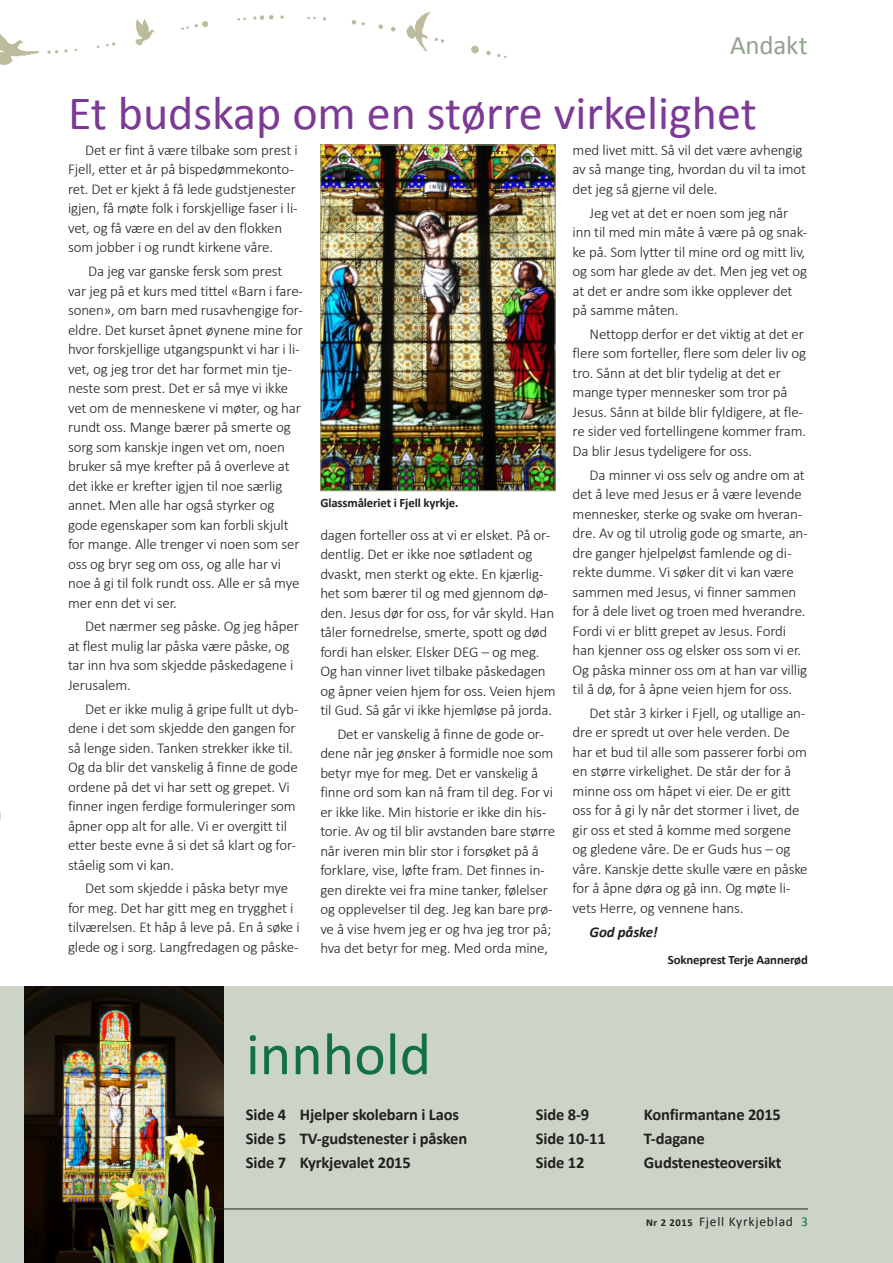
<style>
.page{position:relative;width:893px;height:1263px;background:#fff}
.page>*{position:absolute;margin:0;border:0;box-sizing:border-box;transform-origin:0 0}
.t1{font:60px "Calibri";color:#137044}
.Tittel{font:48px "Calibri";color:#7c3996}
.t2{font:27px "Calibri";letter-spacing:-.005em;color:#8fa58b}
.Ingress{font:700 16.5px "Calibri";letter-spacing:-.01em;color:#231f20}
.Brødtekst{font:300 15px/19.5px "Calibri";letter-spacing:-.01em;color:#231f20}
.Brødtekst-2{font:italic 700 15px "Calibri";letter-spacing:-.01em;color:#231f20}
.t3{font:13.5px "Calibri";letter-spacing:.055em;color:#231f20}
.Livets_gang-datoer{font:700 12.75px "Calibri";letter-spacing:-.01em;color:#231f20}
.t4{font:11.25px "Helvetica Neue LT Std";letter-spacing:.025em;color:#231f20}
.s1{font-weight:700;font-size:10.5px}
.s2{color:#137044}
</style>
<div class="page">
<div style="left:0;top:987px;width:893px;height:276px;background:#ccd4c8"></div>
<svg style="left:64px;top:49px;width:4px;height:4px"></svg>
<svg style="left:195px;top:21px;width:13px;height:6px"></svg>
<svg style="left:253px;top:15px;width:21px;height:5px"></svg>
<svg style="left:280px;top:15px;width:4px;height:4px"></svg>
<svg style="left:0;top:34px;width:58px;height:31px"></svg>
<svg style="left:237px;top:18px;width:9px;height:3px"></svg>
<svg style="left:378px;top:24px;width:5px;height:5px"></svg>
<svg style="left:352px;top:20px;width:4px;height:4px"></svg>
<svg style="left:391px;top:27px;width:4px;height:4px"></svg>
<svg style="left:307px;top:17px;width:9px;height:2px"></svg>
<svg style="left:106px;top:42px;width:9px;height:4px"></svg>
<svg style="left:181px;top:26px;width:8px;height:4px"></svg>
<svg style="left:406px;top:11px;width:38px;height:41px"></svg>
<div style="left:471px;top:46px;width:8px;height:7px;background:#bcbb9c;border-radius:50%"></div>
<svg style="left:486px;top:51px;width:5px;height:4px"></svg>
<svg style="left:497px;top:54px;width:9px;height:4px"></svg>
<svg style="left:135px;top:19px;width:20px;height:26px"></svg>
<img style="left:24px;top:986px;width:199px;height:277px">
<hr style="left:68px;top:1208px;width:740px;height:1px;background:#231f20">
<img style="left:322px;top:147px;width:232px;height:342px">
<div style="left:320px;top:145px;width:236px;height:346px;border:1px solid #a9a481"></div>
<img style="left:78px;top:1112px;width:164px;height:151px">
<p class="t2" style="left:730px;top:28px;width:79px">Andakt</p>
<p class="Tittel" style="left:68px;top:82px;width:690px">Et budskap om en større virkelighet</p>
<p class="Brødtekst" style="left:68px;top:139px;width:231px;text-indent:17px">Det er fint å være tilbake som prest i Fjell, etter et år på bispedømmekonto&shy;ret. Det er kjekt å få lede gudstjenester igjen, få møte folk i forskjellige faser i li&shy;vet, og få være en del av den flokken som jobber i og rundt kirkene våre.</p>
<p class="Brødtekst" style="left:68px;top:261px;width:237px;text-indent:20px">Da jeg var ganske fersk som prest var jeg på et kurs med tittel «Barn i fare&shy;sonen», om barn med rusavhengige for&shy;eldre. Det kurset åpnet øynene mine for hvor forskjellige utgangspunkt vi har i li&shy;vet, og jeg tror det har formet min tje&shy;neste som prest. Det er så mye vi ikke vet om de menneskene vi møter, og har rundt oss. Mange bærer på smerte og sorg som kanskje ingen vet om, noen bruker så mye krefter på å overleve at det ikke er krefter igjen til noe særlig annet. Men alle har også styrker og gode egenskaper som kan forbli skjult for mange. Alle trenger vi noen som ser oss og bryr seg om oss, og alle har vi noe å gi til folk rundt oss. Alle er så mye mer enn det vi ser.</p>
<p class="Brødtekst" style="left:68px;top:616px;width:232px;text-indent:17px">Det nærmer seg påske. Og jeg håper at flest mulig lar påska være påske, og tar inn hva som skjedde påskedagene i<br>Jerusalem.</p>
<p class="Brødtekst" style="left:68px;top:698px;width:232px;text-indent:17px">Det er ikke mulig å gripe fullt ut dyb&shy;dene i det som skjedde den gangen for så lenge siden. Tanken strekker ikke til.<br>Og da blir det vanskelig å finne de gode ordene på det vi har sett og grepet. Vi finner ingen ferdige formuleringer som åpner opp alt for alle. Vi er overgitt til etter beste evne å si det så klart og for&shy;ståelig som vi kan.</p>
<p class="Brødtekst" style="left:68px;top:878px;width:233px;text-align:center">Det som skjedde i påska betyr mye<br>for meg. Det har gitt meg en trygghet i tilværelsen. Et håp å leve på. En å søke i glede og i sorg. Langfredagen og påske-</p>
<p class="Brødtekst" style="left:573px;top:139px;width:235px">med livet mitt. Så vil det være avhengig av så mange ting, hvordan du vil ta imot det jeg så gjerne vil dele.</p>
<p class="Brødtekst" style="left:573px;top:202px;width:236px;text-indent:17px">Jeg vet at det er noen som jeg når inn til med min måte å være på og snak&shy;ke på. Som lytter til mine ord og mitt liv, og som har glede av det. Men jeg vet og at det er andre som ikke opplever det på samme måten.</p>
<p class="Brødtekst" style="left:573px;top:323px;width:235px;text-indent:17px">Nettopp derfor er det viktig at det er flere som forteller, flere som deler liv og tro. Sånn at det blir tydelig at det er mange typer mennesker som tror på Jesus. Sånn at bilde blir fyldigere, at fle&shy;re sider ved fortellingene kommer fram.<br>Da blir Jesus tydeligere for oss.</p>
<p class="Brødtekst" style="left:573px;top:464px;width:237px;text-indent:17px">Da minner vi oss selv og andre om at det å leve med Jesus er å være levende mennesker, sterke og svake om hveran&shy;dre. Av og til utrolig gode og smarte, an&shy;dre ganger hjelpeløst famlende og di&shy;rekte dumme. Vi søker dit vi kan være sammen med Jesus, vi finner sammen for å dele livet og troen med hverandre.<br>Fordi vi er blitt grepet av Jesus. Fordi han kjenner oss og elsker oss som vi er.<br>Og påska minner oss om at han var villig til å dø, for å åpne veien hjem for oss.</p>
<p class="Brødtekst" style="left:573px;top:702px;width:237px;text-indent:17px">Det står 3 kirker i Fjell, og utallige an&shy;dre er spredt ut over hele verden. De har et bud til alle som passerer forbi om en større virkelighet. De står der for å minne oss om håpet vi eier. De er gitt oss for å gi ly når det stormer i livet, de gir oss et sted å komme med sorgene og gledene våre. De er Guds hus – og våre. Kanskje dette skulle være en påske for å åpne døra og gå inn. Og møte li&shy;vets Herre, og vennene hans.</p>
<p class="Brødtekst-2" style="left:590px;top:922px;width:70px">God påske!</p>
<p class="Livets_gang-datoer" style="left:668px;top:952px;width:142px">Sokneprest Terje Aannerød</p>
<p class="Livets_gang-datoer" style="left:320px;top:495px;width:140px">Glassmåleriet i Fjell kyrkje.</p>
<p class="Brødtekst" style="left:320px;top:524px;width:237px">dagen forteller oss at vi er elsket. På or&shy;dentlig. Det er ikke noe søtladent og dvaskt, men sterkt og ekte. En kjærlig&shy;het som bærer til og med gjennom dø&shy;den. Jesus dør for oss, for vår skyld. Han tåler fornedrelse, smerte, spott og død fordi han elsker. Elsker DEG – og meg.<br>Og han vinner livet tilbake påskedagen og åpner veien hjem for oss. Veien hjem til Gud. Så går vi ikke hjemløse på jorda.</p>
<p class="Brødtekst" style="left:320px;top:723px;width:236px;text-indent:17px">Det er vanskelig å finne de gode or&shy;dene når jeg ønsker å formidle noe som betyr mye for meg. Det er vanskelig å finne ord som kan nå fram til deg. For vi er ikke like. Min historie er ikke din his&shy;torie. Av og til blir avstanden bare større når iveren min blir stor i forsøket på å forklare, vise, løfte fram. Det finnes in&shy;gen direkte vei fra mine tanker, følelser og opplevelser til deg. Jeg kan bare prø&shy;ve å vise hvem jeg er og hva jeg tror på; hva det betyr for meg. Med orda mine,</p>
<p class="t4" style="left:228px;top:797px;width:205px">grafisk designmanual DNK primo 2008</p>
<p class="t1" style="left:246px;top:1016px;width:187px">innhold</p>
<p class="Ingress" style="left:246px;top:1104px;width:215px">Side 4 Hjelper skolebarn i Laos</p>
<p class="Ingress" style="left:246px;top:1128px;width:223px">Side 5 TV-gudstenester i påsken</p>
<p class="Ingress" style="left:246px;top:1152px;width:166px">Side 7 Kyrkjevalet 2015</p>
<p class="Ingress" style="left:536px;top:1104px;width:55px">Side 8-9</p>
<p class="Ingress" style="left:644px;top:1104px;width:139px">Konfirmantane 2015</p>
<p class="Ingress" style="left:536px;top:1128px;width:71px">Side 10-11</p>
<p class="Ingress" style="left:644px;top:1128px;width:62px">T-dagane</p>
<p class="Ingress" style="left:536px;top:1152px;width:50px">Side 12</p>
<p class="Ingress" style="left:644px;top:1152px;width:139px">Gudstenesteoversikt</p>
<p class="t3" style="left:646px;top:1213px;width:163px"><span class="s1">Nr 2 2015</span> Fjell Kyrkjeblad <span class="s2">3</span></p>
</div>
